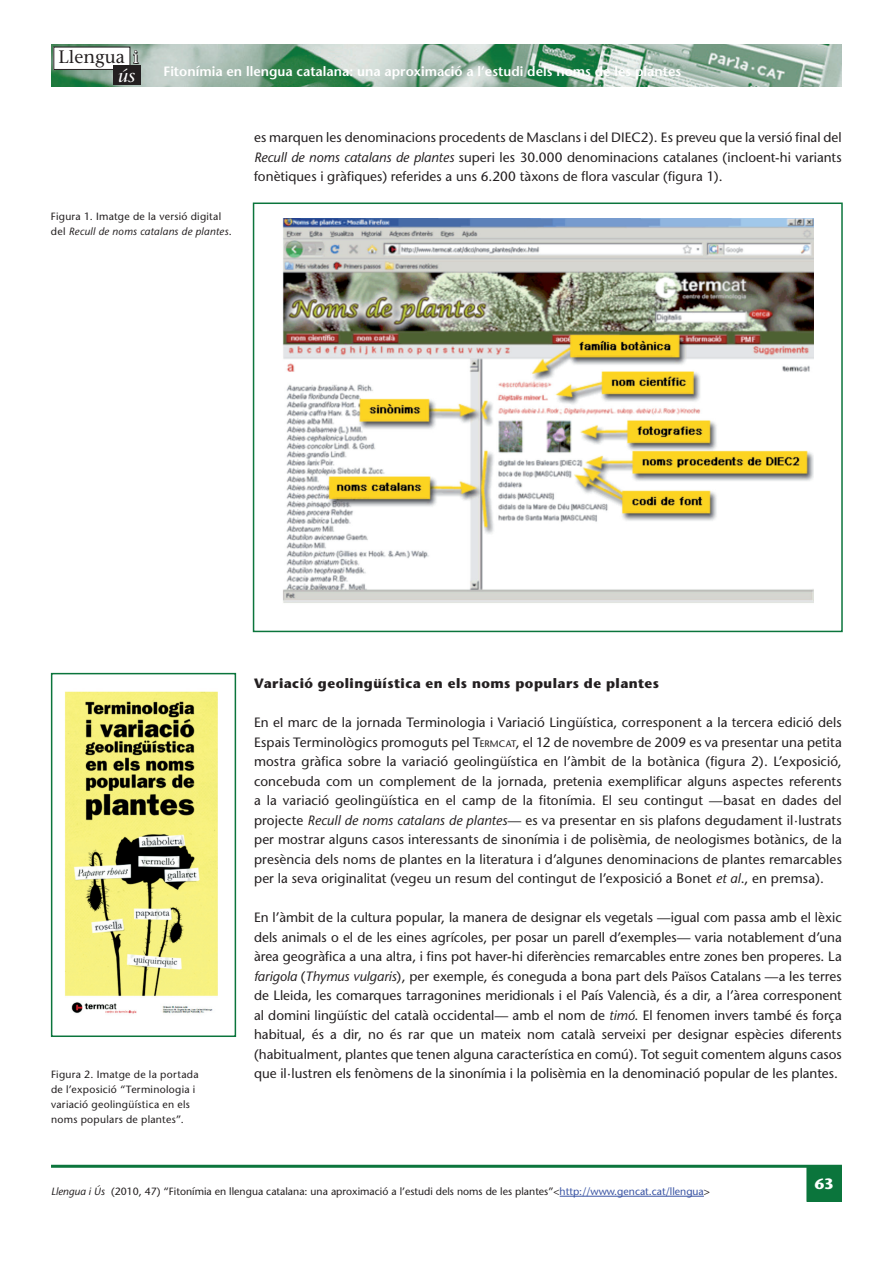
<style>
.page{position:relative;width:893px;height:1263px;background:#fff}
.page>*{position:absolute;margin:0;border:0;box-sizing:border-box;transform-origin:0 0}
.t1{font:18px/18.6px "Stone Serif";color:#231f20;text-align:right}
.t2{font:700 15px "Stone Sans";color:#fff}
.t3{font:13.5px/19.5px "Stone Sans";letter-spacing:.005em;color:#231f20;text-align:justify}
.t4{font:600 13.5px "Stone Sans";color:#fff}
.t5{font:700 13.5px "Stone Sans";letter-spacing:.035em;color:#231f20}
.t6{font:10.5px/15px "Stone Sans";letter-spacing:.02em;color:#231f20}
.t7{font:10.5px "Stone Sans";color:#231f20}
.s1{color:#fff}
.s2{font-style:italic;color:#fff}
.s3{font-style:italic}
.s4{font-size:9.45px}
.s5{color:#3853a3}
</style>
<div class="page">
<img style="left:51px;top:44px;width:791px;height:43px">
<div style="left:807px;top:1167px;width:34px;height:34px;background:#0b753c"></div>
<div style="left:806px;top:1166px;width:36px;height:36px;border:2px solid #0b753c"></div>
<hr style="left:51px;top:1165px;width:791px;height:3px;background:#0b753c">
<hr style="left:560px;top:1196px;width:144px;height:1px;background:#3853a3">
<div style="left:54px;top:47px;width:76px;height:22px;background:#fff"></div>
<div style="left:53px;top:47px;width:77px;height:23px;border:1px solid #231f20"></div>
<svg style="left:133px;top:50px;width:5px;height:13px"></svg>
<div style="left:114px;top:66px;width:27px;height:19px;background:#231f20"></div>
<img style="left:282px;top:219px;width:532px;height:384px">
<div style="left:253px;top:202px;width:590px;height:430px;border:2px solid #0b753c"></div>
<img style="left:65px;top:691px;width:153px;height:323px">
<div style="left:51px;top:673px;width:185px;height:364px;border:2px solid #0b753c"></div>
<h1 class="t1" style="left:59px;top:48px;width:81px">Llengua <span class="s1">i </span><span class="s2">ús</span></h1>
<p class="t4" style="left:163px;top:63px;width:519px">Fitonímia en llengua catalana: una aproximació a l’estudi dels noms de les plantes</p>
<p class="t3" style="left:254px;top:128px;width:589px">es marquen les denominacions procedents de Masclans i del DIEC2). Es preveu que la versió final del <span class="s3">Recull de noms catalans de plantes</span> superi les 30.000 denominacions catalanes (incloent-hi variants fonètiques i gràfiques) referides a uns 6.200 tàxons de flora vascular (figura 1).</p>
<p class="t6" style="left:51px;top:209px;width:182px">Figura 1. Imatge de la versió digital del <span class="s3">Recull de noms catalans de plantes</span>.</p>
<p class="t6" style="left:51px;top:1067px;width:149px">Figura 2. Imatge de la portada de l’exposició “Terminologia i variació geolingüística en els noms populars de plantes”.</p>
<p class="t5" style="left:254px;top:675px;width:406px">Variació geolingüística en els noms populars de plantes</p>
<p class="t3" style="left:254px;top:713px;width:589px">En el marc de la jornada Terminologia i Variació Lingüística, corresponent a la tercera edició dels Espais Terminològics promoguts pel T<span class="s4">ERMCAT</span>, el 12 de novembre de 2009 es va presentar una petita mostra gràfica sobre la variació geolingüística en l’àmbit de la botànica (figura 2). L’exposició, concebuda com un complement de la jornada, pretenia exemplificar alguns aspectes referents a la variació geolingüística en el camp de la fitonímia. El seu contingut —basat en dades del projecte <span class="s3">Recull de noms catalans de plantes</span>— es va presentar en sis plafons degudament il·lustrats per mostrar alguns casos interessants de sinonímia i de polisèmia, de neologismes botànics, de la presència dels noms de plantes en la literatura i d’algunes denominacions de plantes remarcables per la seva originalitat (vegeu un resum del contingut de l’exposició a Bonet <span class="s3">et al</span>., en premsa).</p>
<p class="t3" style="left:254px;top:908px;width:589px">En l’àmbit de la cultura popular, la manera de designar els vegetals —igual com passa amb el lèxic dels animals o el de les eines agrícoles, per posar un parell d’exemples— varia notablement d’una àrea geogràfica a una altra, i fins pot haver-hi diferències remarcables entre zones ben properes. La <span class="s3">farigola</span> (<span class="s3">Thymus vulgaris</span>), per exemple, és coneguda a bona part dels Països Catalans —a les terres de Lleida, les comarques tarragonines meridionals i el País Valencià, és a dir, a l’àrea corresponent al domini lingüístic del català occidental— amb el nom de <span class="s3">timó</span>. El fenomen invers també és força habitual, és a dir, no és rar que un mateix nom català serveixi per designar espècies diferents (habitualment, plantes que tenen alguna característica en comú). Tot seguit comentem alguns casos que il·lustren els fenòmens de la sinonímia i la polisèmia en la denominació popular de les plantes.</p>
<p class="t7" style="left:51px;top:1185px;width:660px"><span class="s3">Llengua i Ús</span> (2010, 47) “Fitonímia en llengua catalana: una aproximació a l’estudi dels noms de les plantes”&lt;<span class="s5">http://www.gencat.cat/llengua</span>&gt;</p>
<p class="t2" style="left:815px;top:1174px;width:20px">63</p>
</div>
